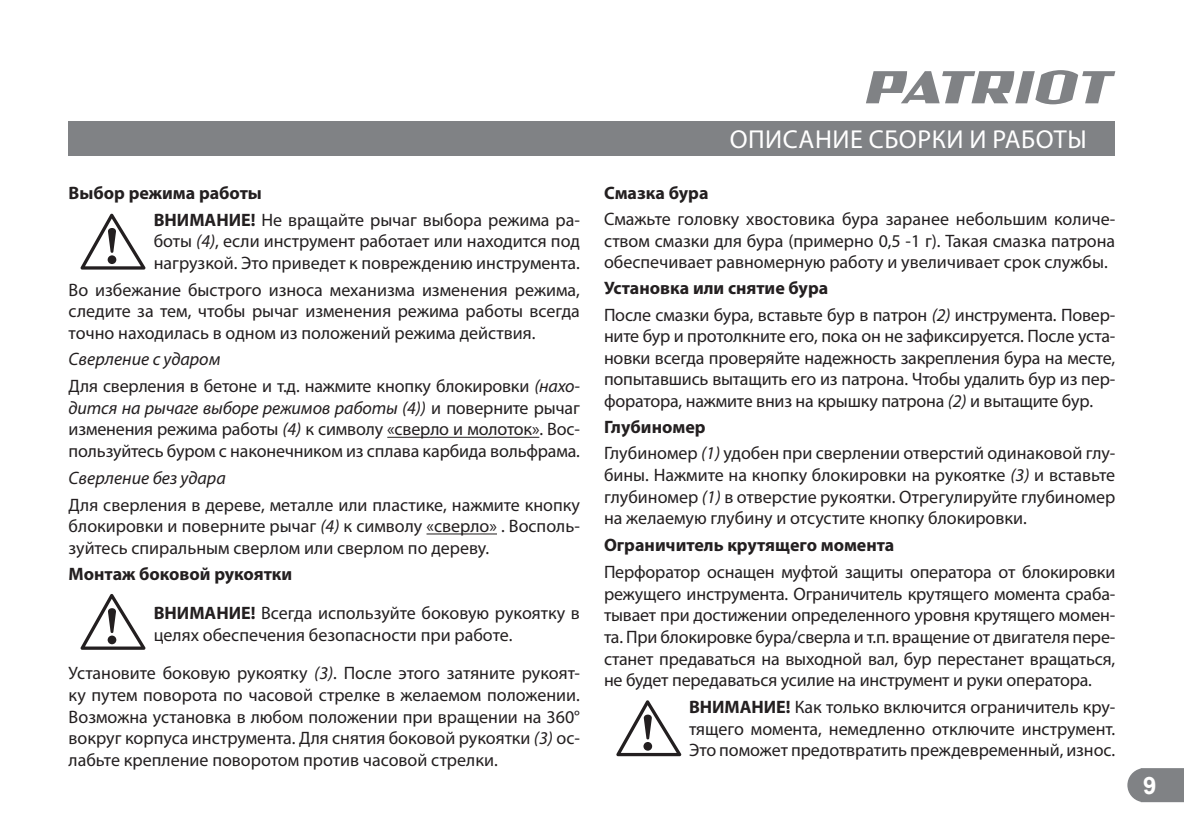
<style>
.page{position:relative;width:1184px;height:836px;background:#fff}
.page>*{position:absolute;margin:0;border:0;box-sizing:border-box;transform-origin:0 0}
.t1{font:26px "Myriad Pro";letter-spacing:.02em;color:#fff}
.t2{font:700 24px "Arial";color:#fff}
.t3{font:18px/21.6px "Myriad Pro";letter-spacing:-.005em;color:#231f20;text-align:justify}
.t4{font:700 18px "Myriad Pro";color:#231f20}
.t5{font:italic 18px "Myriad Pro";color:#231f20}
.s1{font-weight:700}
.s2{font-style:italic}
</style>
<div class="page">
<svg style="left:1127px;top:768px;width:57px;height:33px;background:#888a8d"></svg>
<svg style="left:866px;top:70px;width:249px;height:34px"></svg>
<div style="left:69px;top:121px;width:1046px;height:34px;background:#808285"></div>
<hr style="left:387px;top:436px;width:152px;height:1px;background:#231f20">
<hr style="left:426px;top:533px;width:71px;height:1px;background:#231f20">
<svg style="left:80px;top:213px;width:66px;height:56px"></svg>
<svg style="left:616px;top:700px;width:66px;height:55px"></svg>
<svg style="left:80px;top:594px;width:66px;height:55px"></svg>
<p class="t3" style="left:154px;top:179px;width:428px;line-height:26.6px;text-indent:-85px"><span class="s1">Выбор режима работы<br>ВНИМАНИЕ!</span> Не вращайте рычаг выбора режима ра-</p>
<p class="t3" style="left:154px;top:230px;width:428px">боты <span class="s2">(4)</span>, если инструмент работает или находится под нагрузкой. Это приведет к повреждению инструмента.</p>
<p class="t3" style="left:69px;top:278px;width:513px">Во избежание быстрого износа механизма изменения режима, следите за тем, чтобы рычаг изменения режима работы всегда точно находилась в одном из положений режима действия.</p>
<p class="t3" style="left:69px;top:346px;width:513px;line-height:26.6px"><span class="s2">Сверление с ударом<br></span>Для сверления в бетоне и т.д. нажмите кнопку блокировки <span class="s2">(нахо-</span></p>
<p class="t3" style="left:69px;top:396px;width:513px"><span class="s2">дится на рычаге выборе режимов работы (4))</span> и поверните рычаг изменения режима работы <span class="s2">(4)</span> к символу «сверло и молоток». Вос&shy;пользуйтесь буром с наконечником из сплава карбида вольфрама.</p>
<p class="t5" style="left:69px;top:466px;width:159px">Сверление без удара</p>
<p class="t3" style="left:69px;top:493px;width:513px">Для сверления в дереве, металле или пластике, нажмите кнопку блокировки и поверните рычаг <span class="s2">(4)</span> к символу «сверло» . Восполь&shy;зуйтесь спиральным сверлом или сверлом по дереву.</p>
<p class="t3" style="left:154px;top:554px;width:428px;line-height:38.6px;text-indent:-85px"><span class="s1">Монтаж боковой рукоятки<br>ВНИМАНИЕ!</span> Всегда используйте боковую рукоятку в</p>
<p class="t3" style="left:69px;top:615px;width:513px;line-height:38.6px;text-indent:85px">целях обеспечения безопасности при работе.<br>Установите боковую рукоятку <span class="s2">(3)</span>. После этого затяните рукоят-</p>
<p class="t3" style="left:69px;top:683px;width:513px">ку путем поворота по часовой стрелке в желаемом положении.<br>Возможна установка в любом положении при вращении на 360° вокруг корпуса инструмента. Для снятия боковой рукоятки <span class="s2">(3)</span> ос&shy;лабьте крепление поворотом против часовой стрелки.</p>
<h1 class="t1" style="left:730px;top:123px;width:359px">ОПИСАНИЕ СБОРКИ И РАБОТЫ</h1>
<p class="t4" style="left:604px;top:182px;width:106px">Смазка бура</p>
<p class="t3" style="left:604px;top:208px;width:513px">Смажьте головку хвостовика бура заранее небольшим количе&shy;ством смазки для бура (примерно 0,5 -1 г). Такая смазка патрона обеспечивает равномерную работу и увеличивает срок службы.</p>
<p class="t3" style="left:604px;top:275px;width:513px;line-height:26.2px"><span class="s1">Установка или снятие бура<br></span>После смазки бура, вставьте бур в патрон <span class="s2">(2)</span> инструмента. Повер-</p>
<p class="t3" style="left:604px;top:325px;width:513px">ните бур и протолкните его, пока он не зафиксируется. После уста&shy;новки всегда проверяйте надежность закрепления бура на месте, попытавшись вытащить его из патрона. Чтобы удалить бур из пер&shy;форатора, нажмите вниз на крышку патрона <span class="s2">(2)</span> и вытащите бур.</p>
<p class="t3" style="left:604px;top:413px;width:513px;line-height:26.2px"><span class="s1">Глубиномер<br></span>Глубиномер <span class="s2">(1)</span> удобен при сверлении отверстий одинаковой глу-</p>
<p class="t3" style="left:604px;top:463px;width:513px">бины. Нажмите на кнопку блокировки на рукоятке <span class="s2">(3)</span> и вставьте глубиномер <span class="s2">(1)</span> в отверстие рукоятки. Отрегулируйте глубиномер на желаемую глубину и отсустите кнопку блокировки.</p>
<p class="t4" style="left:604px;top:535px;width:292px">Ограничитель крутящего момента</p>
<p class="t3" style="left:604px;top:561px;width:513px">Перфоратор оснащен муфтой защиты оператора от блокировки режущего инструмента. Ограничитель крутящего момента сраба&shy;тывает при достижении определенного уровня крутящего момен&shy;та. При блокировке бура/сверла и т.п. вращение от двигателя пере&shy;станет предаваться на выходной вал, бур перестанет вращаться, не будет передаваться усилие на инструмент и руки оператора.</p>
<p class="t3" style="left:689px;top:695px;width:428px"><span class="s1">ВНИМАНИЕ!</span> Как только включится ограничитель кру&shy;тящего момента, немедленно отключите инструмент.<br>Это поможет предотвратить преждевременный, износ.</p>
<h2 class="t2" style="left:1143px;top:769px;width:15px">9</h2>
</div>
